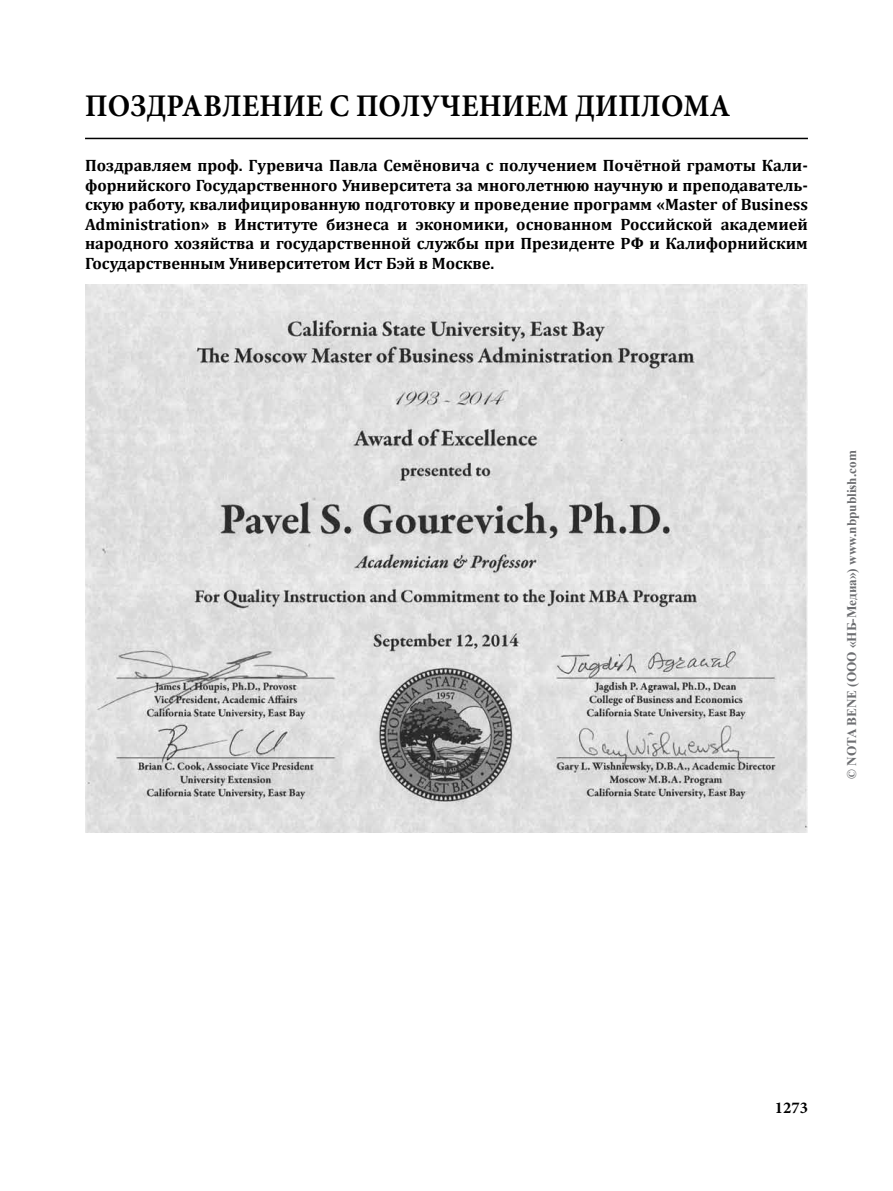
<style>
.page{position:relative;width:893px;height:1191px;background:#fff}
.page>*{position:absolute;margin:0;border:0;box-sizing:border-box;transform-origin:0 0}
.t1{font:700 31.5px "Minion Pro";letter-spacing:.01em;color:#000;scale:.93 1}
.t2{font:700 16.5px/19.5px "Cambria";color:#000;text-align:justify}
.t3{font:700 16.5px "Minion Pro";color:#000}
.t4{font:700 13.2px "Times New Roman";color:#6d6e71}
</style>
<div class="page">
<hr style="left:85px;top:138px;width:723px;height:1px;background:#000">
<img style="left:85px;top:284px;width:723px;height:549px">
<h1 class="t1" style="left:85px;top:84px;width:110px">ПОЗДРАВЛЕНИЕ</h1>
<h1 class="t1" style="left:330px;top:84px;width:165px">С ПОЛУЧЕНИЕ</h1>
<h1 class="t1" style="left:542px;top:84px;width:202px">М ДИПЛОМА</h1>
<p class="t2" style="left:85px;top:155px;width:724px">Поздравляем проф. Гуревича Павла Семёновича с получением Почётной грамоты Кали&shy;форнийского Государственного Университета за многолетнюю научную и преподаватель&shy;скую работу, квалифицированную подготовку и проведение программ «Master of Business Administration» в Институте бизнеса и экономики, основанном Российской академией народного хозяйства и государственной службы при Президенте РФ и Калифорнийским Государственным Университетом Ист Бэй в Москве.</p>
<p class="t4" style="left:842px;top:779px;width:330px;rotate:-90deg">© NOTA BENE (ООО «НБ-Медиа») www.nbpublish.com</p>
<p class="t3" style="left:775px;top:1096px;width:34px">1273</p>
</div>
